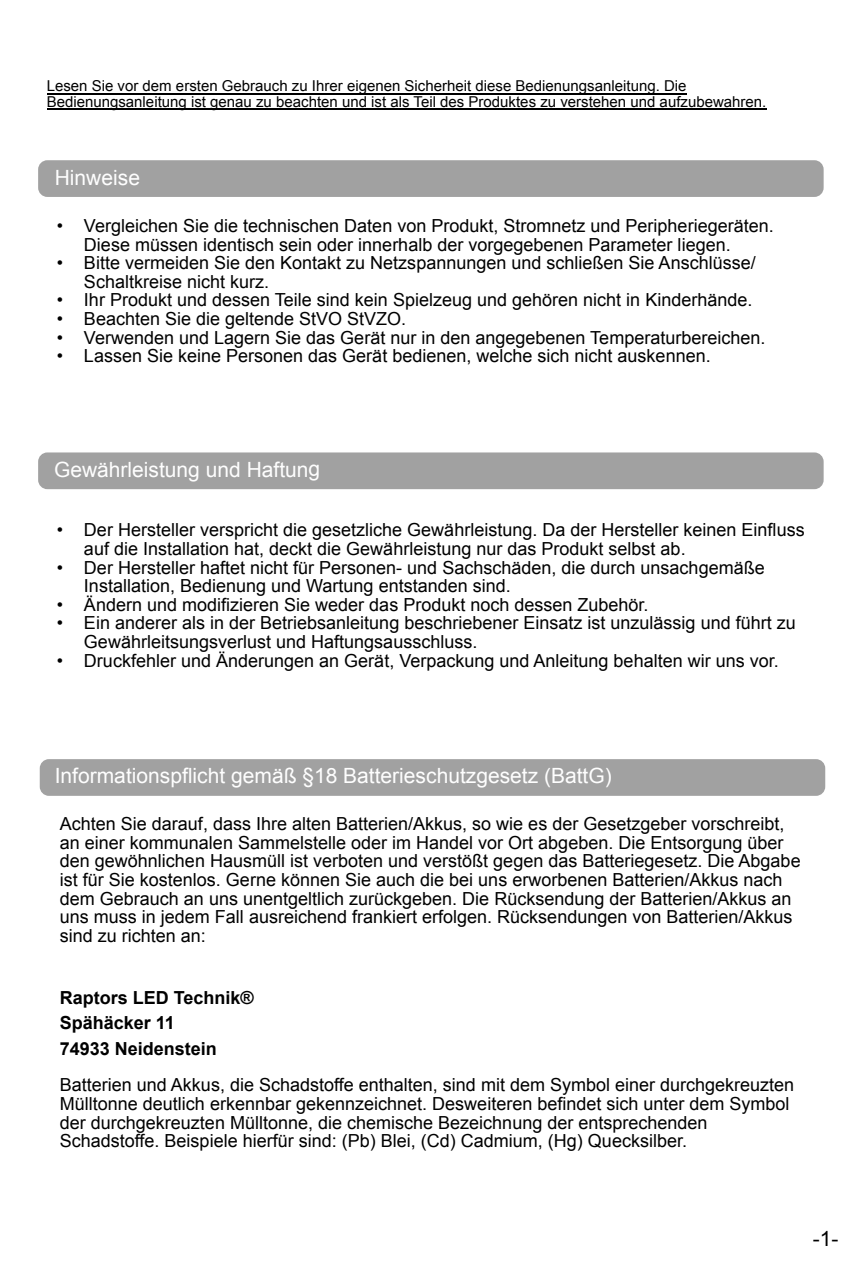
<style>
.page{position:relative;width:862px;height:1263px;background:#fff}
.page>*{position:absolute;margin:0;border:0;box-sizing:border-box;transform-origin:0 0}
.t1{font:21px "Arial";color:#fefefe}
.t2{font:21px "Arial";color:#000}
.t3{font:18px/18.6px "Arial";color:#000}
.t4{font:700 18px/25.5px "Arial";color:#000}
.t5{font:15px/15.5px "Arial";color:#000}
</style>
<div class="page">
<div style="left:40px;top:759px;width:785px;height:37px;background:#a1a1a1;border-radius:9px"></div>
<div style="left:38px;top:452px;width:785px;height:37px;background:#a1a1a1;border-radius:9px"></div>
<div style="left:38px;top:160px;width:785px;height:37px;background:#a1a1a1;border-radius:9px"></div>
<hr style="left:47px;top:93px;width:639px;height:1px;background:#000">
<hr style="left:47px;top:108px;width:719px;height:2px;background:#000">
<p class="t5" style="left:47px;top:80px;width:721px">Lesen Sie vor dem ersten Gebrauch zu Ihrer eigenen Sicherheit diese Bedienungsanleitung. Die<br>Bedienungsanleitung ist genau zu beachten und ist als Teil des Produktes zu verstehen und aufzubewahren.</p>
<p class="t1" style="left:55px;top:170px;width:87px">Hinweise</p>
<p class="t3" style="left:84px;top:218px;width:691px;text-indent:-27px">• Vergleichen Sie die technischen Daten von Produkt, Stromnetz und Peripheriegeräten.<br>Diese müssen identisch sein oder innerhalb der vorgegebenen Parameter liegen.</p>
<p class="t3" style="left:84px;top:255px;width:673px;text-indent:-27px">• Bitte vermeiden Sie den Kontakt zu Netzspannungen und schließen Sie Anschlüsse/<br>Schaltkreise nicht kurz.</p>
<p class="t3" style="left:57px;top:292px;width:697px">• Ihr Produkt und dessen Teile sind kein Spielzeug und gehören nicht in Kinderhände.</p>
<p class="t3" style="left:57px;top:311px;width:351px">• Beachten Sie die geltende StVO StVZO.</p>
<p class="t3" style="left:57px;top:330px;width:710px">• Verwenden und Lagern Sie das Gerät nur in den angegebenen Temperaturbereichen.</p>
<p class="t3" style="left:57px;top:348px;width:655px">• Lassen Sie keine Personen das Gerät bedienen, welche sich nicht auskennen.</p>
<p class="t1" style="left:54px;top:462px;width:268px">Gewährleistung und Haftung</p>
<p class="t3" style="left:84px;top:522px;width:722px;text-indent:-27px">• Der Hersteller verspricht die gesetzliche Gewährleistung. Da der Hersteller keinen Einfluss auf die Installation hat, deckt die Gewährleistung nur das Produkt selbst ab.</p>
<p class="t3" style="left:84px;top:560px;width:682px;text-indent:-27px">• Der Hersteller haftet nicht für Personen- und Sachschäden, die durch unsachgemäße<br>Installation, Bedienung und Wartung entstanden sind.</p>
<p class="t3" style="left:57px;top:597px;width:593px">• Ändern und modifizieren Sie weder das Produkt noch dessen Zubehör.</p>
<p class="t3" style="left:84px;top:615px;width:713px;text-indent:-27px">• Ein anderer als in der Betriebsanleitung beschriebener Einsatz ist unzulässig und führt zu<br>Gewährleitsungsverlust und Haftungsausschluss.</p>
<p class="t3" style="left:57px;top:652px;width:723px">• Druckfehler und Änderungen an Gerät, Verpackung und Anleitung behalten wir uns vor.</p>
<p class="t1" style="left:55px;top:768px;width:558px">Informationspflicht gemäß §18 Batterieschutzgesetz (BattG)</p>
<p class="t3" style="left:60px;top:816px;width:742px">Achten Sie darauf, dass Ihre alten Batterien/Akkus, so wie es der Gesetzgeber vorschreibt, an einer kommunalen Sammelstelle oder im Handel vor Ort abgeben. Die Entsorgung über den gewöhnlichen Hausmüll ist verboten und verstößt gegen das Batteriegesetz. Die Abgabe ist für Sie kostenlos. Gerne können Sie auch die bei uns erworbenen Batterien/Akkus nach dem Gebrauch an uns unentgeltlich zurückgeben. Die Rücksendung der Batterien/Akkus an uns muss in jedem Fall ausreichend frankiert erfolgen. Rücksendungen von Batterien/Akkus sind zu richten an:</p>
<p class="t4" style="left:60px;top:986px;width:195px">Raptors LED Technik®<br>Spähäcker 11<br>74933 Neidenstein</p>
<p class="t3" style="left:60px;top:1077px;width:736px">Batterien und Akkus, die Schadstoffe enthalten, sind mit dem Symbol einer durchgekreuzten Mülltonne deutlich erkennbar gekennzeichnet. Desweiteren befindet sich unter dem Symbol der durchgekreuzten Mülltonne, die chemische Bezeichnung der entsprechenden Schadstoffe. Beispiele hierfür sind: (Pb) Blei, (Cd) Cadmium, (Hg) Quecksilber.</p>
<p class="t2" style="left:813px;top:1231px;width:27px">-1-</p>
</div>
